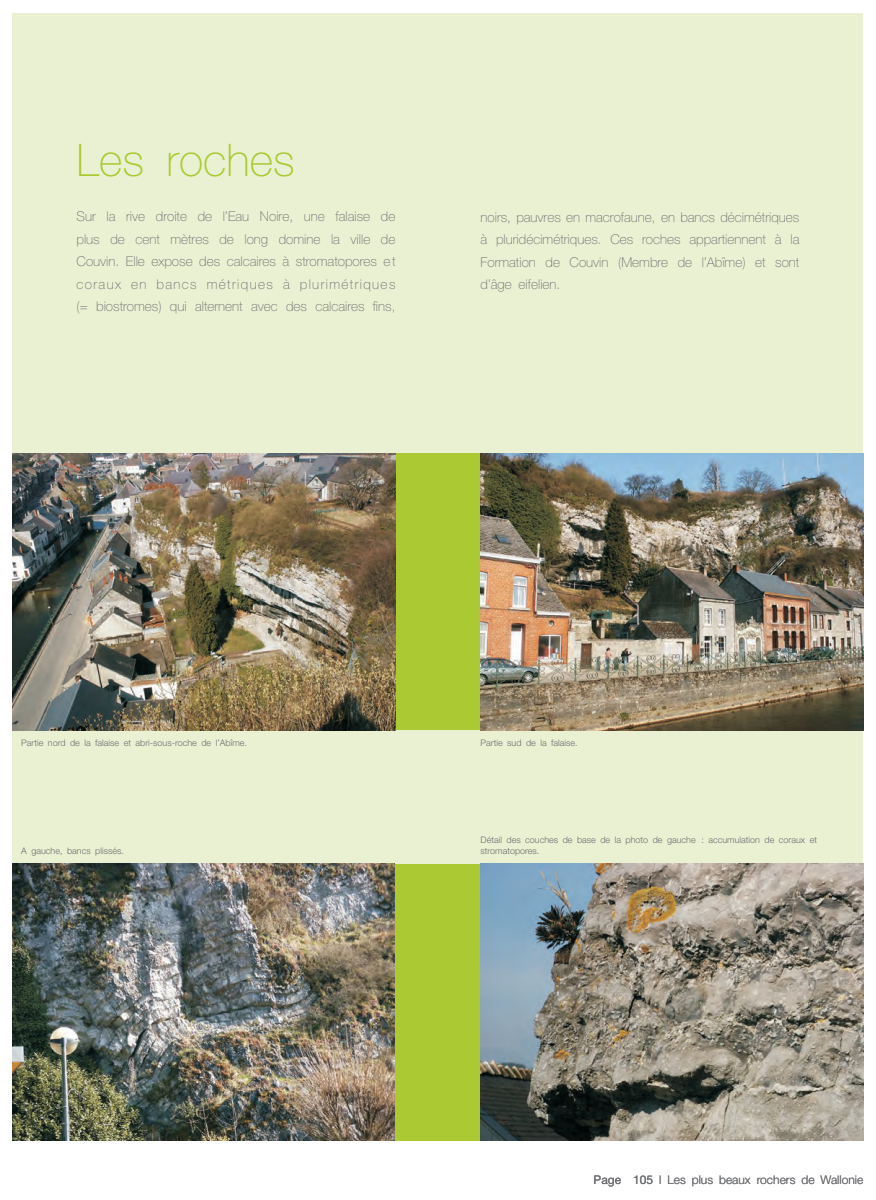
<style>
.page{position:relative;width:876px;height:1200px;background:#fff}
.page>*{position:absolute;margin:0;border:0;box-sizing:border-box;transform-origin:0 0}
.t1{font:100 45px "Helvetica Neue";color:#aac932}
.t2{font:100 13.5px/22.5px "Helvetica Neue";color:#6c6d70;text-align:justify}
.t3{font:300 12px "Helvetica Neue";color:#6c6d70}
.t4{font:300 9px/10.8px "Helvetica Neue";color:#6c6d70}
.s1{font-weight:400}
</style>
<div class="page">
<div style="left:13px;top:13px;width:850px;height:1127px;background:#eaf1d2"></div>
<div style="left:13px;top:863px;width:850px;height:277px;background:#aac932"></div>
<div style="left:13px;top:453px;width:850px;height:276px;background:#aac932"></div>
<img style="left:13px;top:453px;width:382px;height:276px">
<img style="left:480px;top:453px;width:383px;height:276px">
<img style="left:13px;top:863px;width:381px;height:277px">
<img style="left:480px;top:863px;width:383px;height:277px">
<h1 class="t1" style="left:77px;top:134px;width:220px">Les roches</h1>
<p class="t2" style="left:77px;top:205px;width:320px">Sur la rive droite de l’Eau Noire, une falaise de plus de cent mètres de long domine la ville de Couvin. Elle expose des calcaires à stromatopores et coraux en bancs métriques à plurimétriques (= biostromes) qui alternent avec des calcaires fins,</p>
<p class="t2" style="left:480px;top:205px;width:320px">noirs, pauvres en macrofaune, en bancs décimétriques à pluridécimétriques. Ces roches appartiennent à la Formation de Couvin (Membre de l’Abîme) et sont d’âge eifelien.</p>
<p class="t4" style="left:21px;top:737px;width:227px">Partie nord de la falaise et abri-sous-roche de l’Abîme.</p>
<p class="t4" style="left:480px;top:737px;width:99px">Partie sud de la falaise.</p>
<p class="t4" style="left:21px;top:844px;width:104px">A gauche, bancs plissés.</p>
<p class="t4" style="left:480px;top:834px;width:338px">Détail des couches de base de la photo de gauche : accumulation de coraux et stromatopores.</p>
<p class="t3" style="left:594px;top:1171px;width:271px"><span class="s1">Page 105</span> l Les plus beaux rochers de Wallonie</p>
</div>
